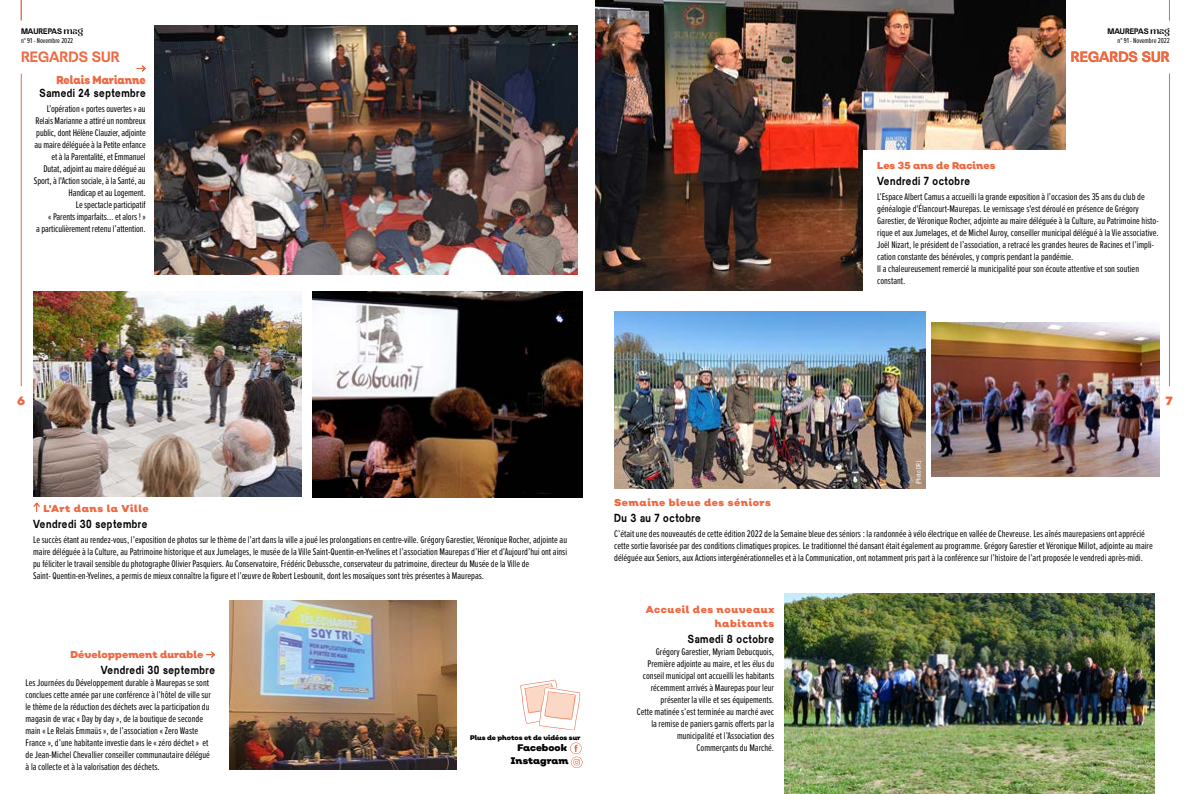
<style>
.page{position:relative;width:1191px;height:794px;background:#fff}
.page>*{position:absolute;margin:0;border:0;box-sizing:border-box;transform-origin:0 0}
.t1{font:700 15px "Terminal Guise";color:#ed6942}
.t2{font:900 12px "Nutmeg Headline";color:#ed6942}
.t3{font:700 11.7px "Terminal Guise";letter-spacing:.05em;color:#000;scale:.85 1}
.t4{font:900 11.7px "Nutmeg Headline";letter-spacing:-.005em;color:#ed6942;scale:.85 1}
.t5{font:10px/12px "Proxima Nova Ex Cn";color:#000}
.t6{font:900 10px/14.8px "Nutmeg Headline";letter-spacing:.04em;color:#ed6942;text-align:right}
.t7{font:900 10px "Nutmeg Headline";color:#ed6942}
.t8{font:900 9.6px/13.3px "Nutmeg Headline";color:#000;text-align:center}
.t9{font:700 8px "Terminal Guise";color:#000}
.t10{font:7.5px "Proxima Nova Ex Cn";color:#000}
.t11{font:7px "Proxima Nova Ex Cn";color:#fff}
.t12{font:900 6.7px "Nutmeg Headline";letter-spacing:-.01em;color:#000}
.s1{font-family:"Zolina"}
</style>
<div class="page">
<img style="left:595px;top:0;width:470px;height:291px">
<div style="left:863px;top:151px;width:296px;height:140px;background:#fff"></div>
<img style="left:155px;top:26px;width:422px;height:248px">
<svg style="left:520px;top:679px;width:61px;height:51px"></svg>
<svg style="left:570px;top:742px;width:12px;height:26px"></svg>
<img style="left:33px;top:291px;width:268px;height:206px">
<svg style="left:205px;top:652px;width:10px;height:6px"></svg>
<img style="left:313px;top:292px;width:269px;height:205px">
<img style="left:931px;top:323px;width:228px;height:153px">
<svg style="left:136px;top:66px;width:10px;height:6px"></svg>
<img style="left:785px;top:594px;width:369px;height:200px">
<img style="left:614px;top:311px;width:311px;height:177px">
<svg style="left:33px;top:502px;width:7px;height:10px"></svg>
<img style="left:230px;top:600px;width:226px;height:170px">
<hr style="left:1169px;top:74px;width:1px;height:312px;background:#ed6942">
<hr style="left:21px;top:74px;width:1px;height:312px;background:#ed6942">
<svg style="left:21px;top:0;width:1px;height:20px"></svg>
<svg style="left:1169px;top:0;width:1px;height:20px"></svg>
<p class="t9" style="left:21px;top:27px;width:64px">MAUREPAS <span class="s1">mag</span></p>
<p class="t10" style="left:21px;top:35px;width:54px">n° 91 - Novembre 2022</p>
<p class="t9" style="left:1107px;top:27px;width:64px">MAUREPAS <span class="s1">mag</span></p>
<p class="t10" style="left:1117px;top:35px;width:54px">n° 91 - Novembre 2022</p>
<h1 class="t1" style="left:21px;top:48px;width:100px">REGARDS SUR</h1>
<h1 class="t1" style="left:1070px;top:48px;width:100px">REGARDS SUR</h1>
<p class="t4" style="left:57px;top:72px;width:106px">Relais Marianne</p>
<p class="t3" style="left:40px;top:86px;width:126px">Samedi 24 septembre</p>
<p class="t5" style="left:34px;top:102px;width:113px;text-align:right">L’opération « portes ouvertes » au Relais Marianne a attiré un nombreux public, dont Hélène Clauzier, adjointe au maire déléguée à la Petite enfance et à la Parentalité, et Emmanuel Dutat, adjoint au maire délégué au Sport, à l'Action sociale, à la Santé, au Handicap et au Logement.<br>Le spectacle participatif<br>« Parents imparfaits… et alors ! »<br>a particulièrement retenu l’attention.</p>
<p class="t7" style="left:877px;top:159px;width:120px">Les 35 ans de Racines</p>
<p class="t3" style="left:877px;top:174px;width:111px">Vendredi 7 octobre</p>
<p class="t5" style="left:877px;top:190px;width:283px">L’Espace Albert Camus a accueilli la grande exposition à l’occasion des 35 ans du club de généalogie d'Élancourt-Maurepas. Le vernissage s'est déroulé en présence de Grégory Garestier, de Véronique Rocher, adjointe au maire déléguée à la Culture, au Patrimoine histo&shy;rique et aux Jumelages, et de Michel Auroy, conseiller municipal délégué à la Vie associative.<br>Joël Nizart, le président de l’association, a retracé les grandes heures de Racines et l’impli&shy;cation constante des bénévoles, y compris pendant la pandémie.<br>Il a chaleureusement remercié la municipalité pour son écoute attentive et son soutien constant.</p>
<p class="t2" style="left:17px;top:393px;width:10px">6</p>
<p class="t2" style="left:1165px;top:393px;width:8px">7</p>
<p class="t6" style="left:43px;top:501px;width:107px">L'Art dans la Ville</p>
<p class="t3" style="left:33px;top:516px;width:136px">Vendredi 30 septembre</p>
<p class="t5" style="left:33px;top:533px;width:535px">Le succès étant au rendez-vous, l’exposition de photos sur le thème de l’art dans la ville a joué les prolongations en centre-ville. Grégory Garestier, Véronique Rocher, adjointe au maire déléguée à la Culture, au Patrimoine historique et aux Jumelages, le musée de la Ville Saint-Quentin-en-Yvelines et l’association Maurepas d’Hier et d’Aujourd’hui ont ainsi pu féliciter le travail sensible du photographe Olivier Pasquiers. Au Conservatoire, Frédéric Debussche, conservateur du patrimoine, directeur du Musée de la Ville de<br>Saint- Quentin-en-Yvelines, a permis de mieux connaître la figure et l’œuvre de Robert Lesbounit, dont les mosaïques sont très présentes à Maurepas.</p>
<p class="t7" style="left:70px;top:648px;width:134px">Développement durable</p>
<p class="t3" style="left:101px;top:662px;width:136px">Vendredi 30 septembre</p>
<p class="t5" style="left:26px;top:676px;width:187px">Les Journées du Développement durable à Maurepas se sont conclues cette année par une conférence à l’hôtel de ville sur le thème de la réduction des déchets avec la participation du magasin de vrac « Day by day », de la boutique de seconde main « Le Relais Emmaüs », de l’association « Zero Waste France », d’une habitante investie dans le « zéro déchet » et de Jean-Michel Chevallier conseiller communautaire délégué à la collecte et à la valorisation des déchets.</p>
<p class="t12" style="left:470px;top:733px;width:112px">Plus de photos et de vidéos sur</p>
<p class="t8" style="left:511px;top:741px;width:59px">Facebook<br>Instagram</p>
<p class="t11" style="left:913px;top:484px;width:25px;rotate:-90deg">(Photo DR.)</p>
<p class="t6" style="left:614px;top:495px;width:158px">Semaine bleue des séniors</p>
<p class="t3" style="left:614px;top:511px;width:103px">Du 3 au 7 octobre</p>
<p class="t5" style="left:614px;top:527px;width:540px">C’était une des nouveautés de cette édition 2022 de la Semaine bleue des séniors : la randonnée à vélo électrique en vallée de Chevreuse. Les aînés maurepasiens ont apprécié cette sortie favorisée par des conditions climatiques propices. Le traditionnel thé dansant était également au programme. Grégory Garestier et Véronique Millot, adjointe au maire déléguée aux Seniors, aux Actions intergénérationnelles et à la Communication, ont notamment pris part à la conférence sur l’histoire de l’art proposée le vendredi après-midi.</p>
<p class="t6" style="left:646px;top:602px;width:130px">Accueil des nouveaux habitants</p>
<p class="t3" style="left:688px;top:632px;width:103px">Samedi 8 octobre</p>
<p class="t5" style="left:637px;top:645px;width:139px;text-align:right">Grégory Garestier, Myriam Debucquois, Première adjointe au maire, et les élus du conseil municipal ont accueilli les habitants récemment arrivés à Maurepas pour leur présenter la ville et ses équipements.<br>Cette matinée s’est terminée au marché avec la remise de paniers garnis offerts par la municipalité et l’Association des Commerçants du Marché.</p>
</div>
